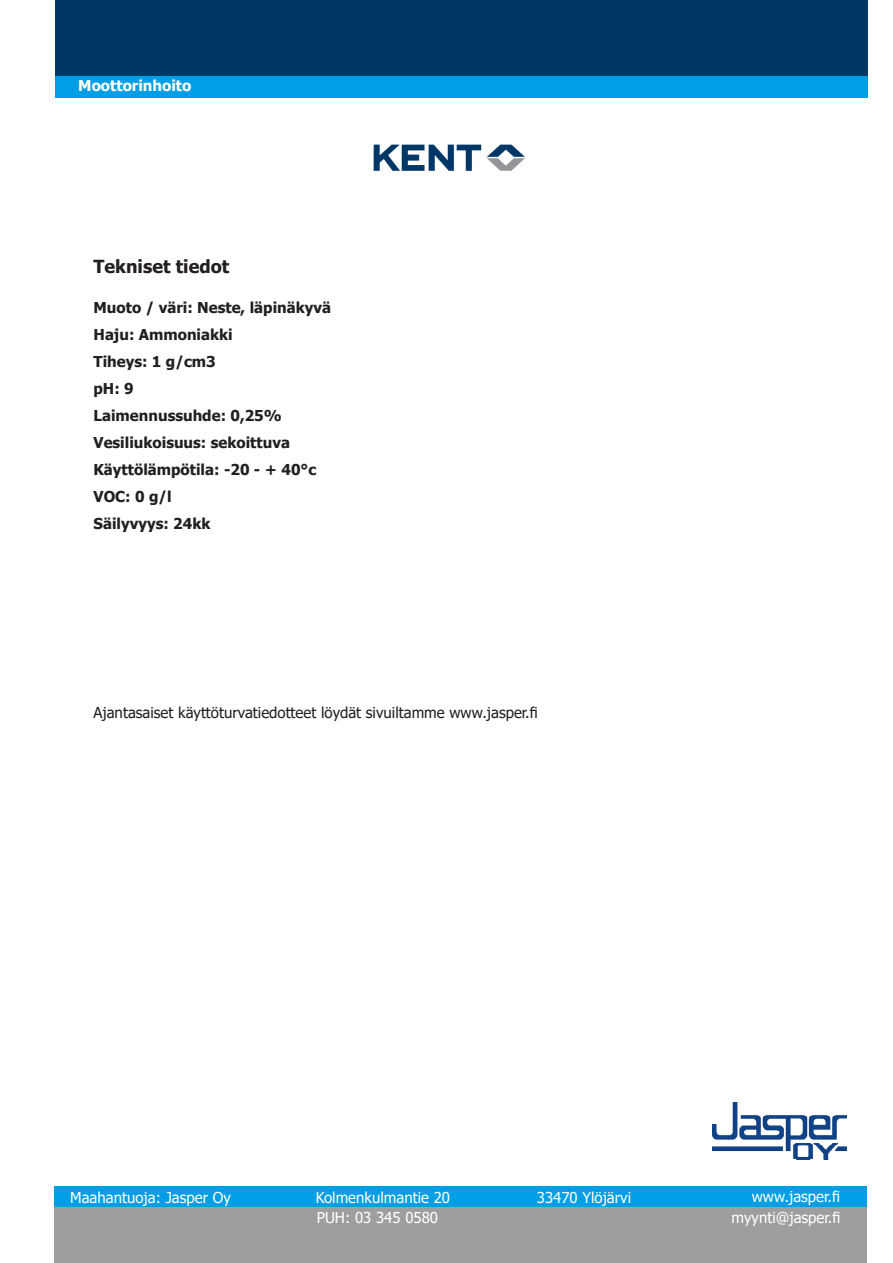
<style>
.page{position:relative;width:893px;height:1263px;background:#fff}
.page>*{position:absolute;margin:0;border:0;box-sizing:border-box;transform-origin:0 0}
.t1{font:700 18px "Tahoma";color:#231f20}
.t2{font:700 15px "Tahoma";color:#231f20}
.t3{font:15px "Tahoma";color:#fff}
.t4{font:15px "Tahoma";color:#231f20}
.t5{font:700 15px "Tahoma";color:#fff}
</style>
<div class="page">
<div style="left:55px;top:0;width:813px;height:76px;background:#003863"></div>
<div style="left:54px;top:1186px;width:813px;height:22px;background:#009ee5"></div>
<div style="left:54px;top:1207px;width:813px;height:56px;background:#9d9f9e"></div>
<img style="left:713px;top:1103px;width:133px;height:57px">
<div style="left:55px;top:76px;width:812px;height:22px;background:#009ee5"></div>
<img style="left:373px;top:144px;width:152px;height:27px">
<p class="t5" style="left:78px;top:75px;width:115px">Moottorinhoito</p>
<p class="t1" style="left:94px;top:254px;width:137px">Tekniset tiedot</p>
<p class="t2" style="left:94px;top:297px;width:239px">Muoto / väri: Neste, läpinäkyvä</p>
<p class="t2" style="left:94px;top:324px;width:141px">Haju: Ammoniakki</p>
<p class="t2" style="left:94px;top:351px;width:124px">Tiheys: 1 g/cm3</p>
<p class="t2" style="left:94px;top:378px;width:42px">pH: 9</p>
<p class="t2" style="left:94px;top:405px;width:190px">Laimennussuhde: 0,25%</p>
<p class="t2" style="left:94px;top:432px;width:198px">Vesiliukoisuus: sekoittuva</p>
<p class="t2" style="left:94px;top:459px;width:224px">Käyttölämpötila: -20 - + 40°c</p>
<p class="t2" style="left:94px;top:486px;width:80px">VOC: 0 g/l</p>
<p class="t2" style="left:94px;top:513px;width:118px">Säilyvyys: 24kk</p>
<p class="t4" style="left:94px;top:703px;width:446px">Ajantasaiset käyttöturvatiedotteet löydät sivuiltamme www.jasper.fi</p>
<p class="t3" style="left:70px;top:1187px;width:162px">Maahantuoja: Jasper Oy</p>
<p class="t3" style="left:316px;top:1187px;width:136px">Kolmenkulmantie 20</p>
<p class="t3" style="left:752px;top:1187px;width:90px">www.jasper.fi</p>
<p class="t3" style="left:732px;top:1207px;width:110px">myynti@jasper.fi</p>
<p class="t3" style="left:537px;top:1188px;width:96px">33470 Ylöjärvi</p>
<p class="t3" style="left:317px;top:1207px;width:123px">PUH: 03 345 0580</p>
</div>
